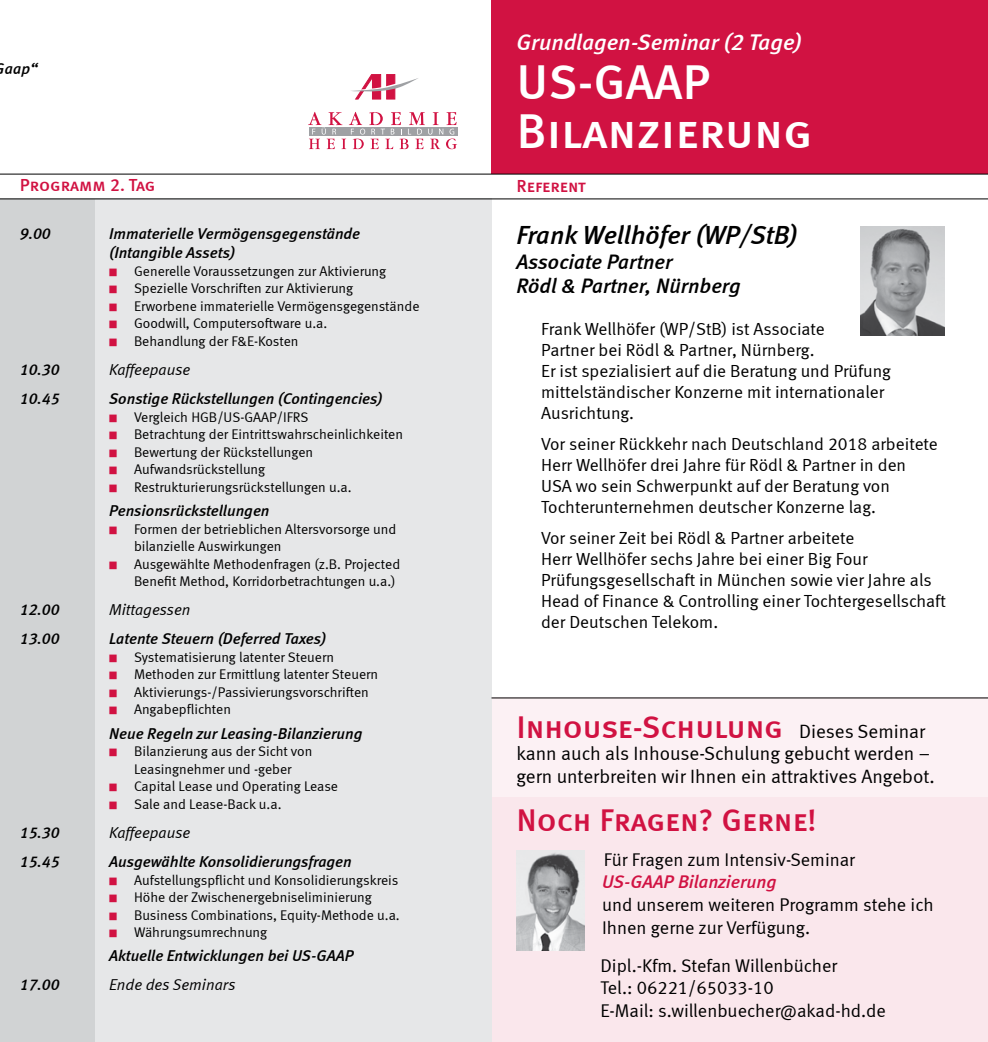
<style>
.page{position:relative;width:988px;height:1042px;background:#fff}
.page>*{position:absolute;margin:0;border:0;box-sizing:border-box;transform-origin:0 0}
.t1{font:49px/49px "Meta Medium LF Caps";color:#fff}
.t2{font:31.5px "Meta Medium LF Caps";color:#d11242}
.t3{font:italic 26.25px "Meta Medium LF";color:#000}
.t4{font:italic 22.75px "Meta Medium LF";color:#fff}
.t5{font:italic 21px/24.5px "Meta Medium LF";color:#000}
.t6{font:19.25px/22.8px "Meta Normal LF";color:#000}
.t7{font:18.38px/22.8px "Meta Normal LF";color:#000}
.t8{font:italic 18.38px "Meta Medium LF";color:#d11242}
.t9{font:17.5px/21px "Meta Normal LF";color:#000}
.t10{font:17.5px "Meta Medium LF Caps";color:#d11242}
.t11{font:italic 15.75px/19.2px "Meta Medium LF";color:#000}
.t12{font:italic 15.75px "Meta Normal LF";color:#000}
.t13{font:italic 15.75px "Meta Normal";color:#000}
.t14{font:14px/17.5px "Meta Normal";color:#000}
.s1{color:#d11242}
.s2{font-family:"Meta Normal LF";font-size:19.25px;color:#000}
</style>
<div class="page">
<div style="left:476px;top:746px;width:511px;height:296px;background:#fae7ec"></div>
<div style="left:491px;top:697px;width:496px;height:99px;background:#fcf1f4"></div>
<div style="left:491px;top:0;width:496px;height:174px;background:#d11242"></div>
<svg style="left:351px;top:74px;width:67px;height:25px"></svg>
<svg style="left:308px;top:112px;width:149px;height:37px"></svg>
<div style="left:0;top:198px;width:491px;height:844px;background:#e6e7e8"></div>
<div style="left:0;top:199px;width:94px;height:843px;background:#d1d3d4"></div>
<hr style="left:0;top:198px;width:987px;height:1px;background:#000">
<hr style="left:0;top:174px;width:987px;height:1px;background:#000">
<img style="left:860px;top:227px;width:84px;height:109px">
<hr style="left:491px;top:697px;width:496px;height:1px;background:#000">
<img style="left:516px;top:851px;width:68px;height:99px">
<p class="t11" style="left:-5px;top:59px;width:44px">Gaap“</p>
<p class="t10" style="left:20px;top:174px;width:137px">Programm 2. Tag</p>
<p class="t11" style="left:20px;top:224px;width:32px">9.00</p>
<p class="t11" style="left:109px;top:224px;width:252px">Immaterielle Vermögensgegenstände (Intangible Assets)</p>
<p class="t14" style="left:109px;top:262px;width:278px"><span class="s1">■</span> Generelle Voraussetzungen zur Aktivierung</p>
<p class="t14" style="left:109px;top:280px;width:245px"><span class="s1">■</span> Spezielle Vorschriften zur Aktivierung</p>
<p class="t14" style="left:109px;top:297px;width:312px"><span class="s1">■</span> Erworbene immaterielle Vermögensgegenstände</p>
<p class="t14" style="left:109px;top:315px;width:219px"><span class="s1">■</span> Goodwill, Computersoftware u.a.</p>
<p class="t14" style="left:109px;top:332px;width:191px"><span class="s1">■</span> Behandlung der F&amp;E-Kosten</p>
<p class="t11" style="left:20px;top:360px;width:41px">10.30</p>
<p class="t13" style="left:109px;top:361px;width:83px">Kaffeepause</p>
<p class="t11" style="left:20px;top:389px;width:41px">10.45</p>
<p class="t11" style="left:109px;top:389px;width:275px">Sonstige Rückstellungen (Contingencies)</p>
<p class="t14" style="left:109px;top:408px;width:200px"><span class="s1">■</span> Vergleich HGB/US-GAAP/IFRS</p>
<p class="t14" style="left:109px;top:425px;width:295px"><span class="s1">■</span> Betrachtung der Eintrittswahrscheinlichkeiten</p>
<p class="t14" style="left:109px;top:443px;width:205px"><span class="s1">■</span> Bewertung der Rückstellungen</p>
<p class="t14" style="left:109px;top:460px;width:157px"><span class="s1">■</span> Aufwandsrückstellung</p>
<p class="t14" style="left:109px;top:478px;width:244px"><span class="s1">■</span> Restrukturierungsrückstellungen u.a.</p>
<p class="t11" style="left:109px;top:501px;width:162px">Pensionsrückstellungen</p>
<p class="t14" style="left:134px;top:520px;width:263px;text-indent:-25px"><span class="s1">■</span> Formen der betrieblichen Altersvorsorge und bilanzielle Auswirkungen</p>
<p class="t14" style="left:134px;top:555px;width:267px;text-indent:-25px"><span class="s1">■</span> Ausgewählte Methodenfragen (z.B. Projected<br>Benefit Method, Korridorbetrachtungen u.a.)</p>
<p class="t11" style="left:20px;top:600px;width:41px">12.00</p>
<p class="t12" style="left:109px;top:601px;width:83px">Mittagessen</p>
<p class="t11" style="left:20px;top:629px;width:41px">13.00</p>
<p class="t11" style="left:109px;top:629px;width:218px">Latente Steuern (Deferred Taxes)</p>
<p class="t14" style="left:109px;top:648px;width:226px"><span class="s1">■</span> Systematisierung latenter Steuern</p>
<p class="t14" style="left:109px;top:666px;width:270px"><span class="s1">■</span> Methoden zur Ermittlung latenter Steuern</p>
<p class="t14" style="left:109px;top:683px;width:261px"><span class="s1">■</span> Aktivierungs-/Passivierungsvorschriften</p>
<p class="t14" style="left:109px;top:701px;width:123px"><span class="s1">■</span> Angabepflichten</p>
<p class="t11" style="left:109px;top:723px;width:255px">Neue Regeln zur Leasing-Bilanzierung</p>
<p class="t14" style="left:109px;top:742px;width:204px;text-align:center"><span class="s1">■</span> Bilanzierung aus der Sicht von<br>Leasingnehmer und -geber</p>
<p class="t14" style="left:109px;top:777px;width:230px"><span class="s1">■</span> Capital Lease und Operating Lease</p>
<p class="t14" style="left:109px;top:795px;width:174px"><span class="s1">■</span> Sale and Lease-Back u.a.</p>
<p class="t11" style="left:20px;top:822px;width:41px">15.30</p>
<p class="t12" style="left:109px;top:823px;width:83px">Kaffeepause</p>
<p class="t11" style="left:20px;top:852px;width:41px">15.45</p>
<p class="t11" style="left:109px;top:852px;width:244px">Ausgewählte Konsolidierungsfragen</p>
<p class="t14" style="left:109px;top:871px;width:290px"><span class="s1">■</span> Aufstellungspflicht und Konsolidierungskreis</p>
<p class="t14" style="left:109px;top:888px;width:264px"><span class="s1">■</span> Höhe der Zwischenergebniseliminierung</p>
<p class="t14" style="left:109px;top:906px;width:292px"><span class="s1">■</span> Business Combinations, Equity-Methode u.a.</p>
<p class="t14" style="left:109px;top:923px;width:159px"><span class="s1">■</span> Währungsumrechnung</p>
<p class="t11" style="left:109px;top:946px;width:246px">Aktuelle Entwicklungen bei US-GAAP</p>
<p class="t11" style="left:20px;top:975px;width:41px">17.00</p>
<p class="t12" style="left:109px;top:976px;width:128px">Ende des Seminars</p>
<h3 class="t4" style="left:516px;top:28px;width:287px">Grundlagen-Seminar (2 Tage)</h3>
<h1 class="t1" style="left:516px;top:57px;width:298px">US-GAAP<br>Bilanzierung</h1>
<p class="t10" style="left:516px;top:176px;width:71px">Referent</p>
<h3 class="t3" style="left:516px;top:219px;width:283px">Frank Wellhöfer (WP/StB)</h3>
<h3 class="t5" style="left:516px;top:249px;width:226px">Associate Partner<br>Rödl &amp; Partner, Nürnberg</h3>
<p class="t9" style="left:541px;top:318px;width:351px">Frank Wellhöfer (WP/StB) ist Associate<br>Partner bei Rödl &amp; Partner, Nürnberg.<br>Er ist spezialisiert auf die Beratung und Prüfung mittelständischer Konzerne mit internationaler Ausrichtung.</p>
<p class="t9" style="left:541px;top:433px;width:398px">Vor seiner Rückkehr nach Deutschland 2018 arbeitete Herr Wellhöfer drei Jahre für Rödl &amp; Partner in den USA wo sein Schwerpunkt auf der Beratung von Tochterunternehmen deutscher Konzerne lag.</p>
<p class="t9" style="left:541px;top:527px;width:406px">Vor seiner Zeit bei Rödl &amp; Partner arbeitete<br>Herr Wellhöfer sechs Jahre bei einer Big Four Prüfungsgesellschaft in München sowie vier Jahre als Head of Finance &amp; Controlling einer Tochtergesellschaft der Deutschen Telekom.</p>
<h2 class="t2" style="left:516px;top:708px;width:410px">Inhouse-Schulung <span class="s2">Dieses Seminar</span></h2>
<h3 class="t6" style="left:516px;top:742px;width:420px">kann auch als Inhouse-Schulung gebucht werden – gern unterbreiten wir Ihnen ein attraktives Angebot.</h3>
<h2 class="t2" style="left:516px;top:801px;width:302px">Noch Fragen? Gerne!</h2>
<h3 class="t7" style="left:603px;top:848px;width:252px">Für Fragen zum Intensiv-Seminar</h3>
<h3 class="t8" style="left:602px;top:871px;width:176px">US-GAAP Bilanzierung</h3>
<h3 class="t7" style="left:602px;top:893px;width:333px">und unserem weiteren Programm stehe ich<br>Ihnen gerne zur Verfügung.</h3>
<h3 class="t7" style="left:600px;top:953px;width:287px">Dipl.-Kfm. Stefan Willenbücher<br>Tel.: 06221/65033-10<br>E-Mail: s.willenbuecher@akad-hd.de</h3>
</div>
